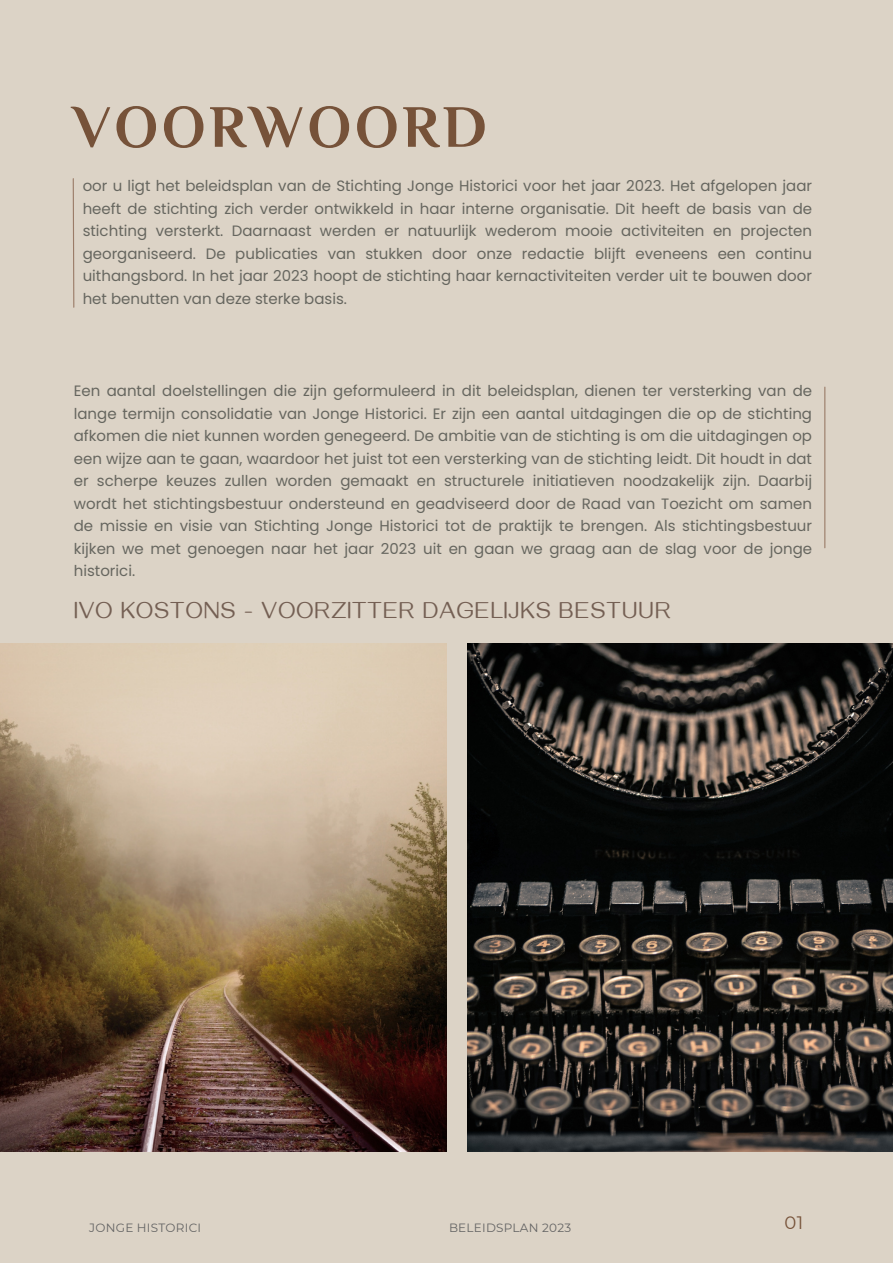
<style>
.page{position:relative;width:893px;height:1264px;background:#fff}
.page>*{position:absolute;margin:0;border:0;box-sizing:border-box;transform-origin:0 0}
.t1{font:700 60px "El Messiri";letter-spacing:.06em;color:#765239}
.t2{font:24px "Gayathri";letter-spacing:.05em;color:#745f53}
.t3{font:18px "Montserrat";color:#765239}
.t4{font:15px/22.5px "Poppins";color:#66665f;text-align:justify}
.t5{font:12px "Montserrat";letter-spacing:.02em;color:#646464}
</style>
<div class="page">
<div style="left:0;top:0;width:892px;height:1262px;background:#dcd3c6"></div>
<svg style="left:72px;top:178px;width:3px;height:130px"></svg>
<img style="left:0;top:643px;width:446px;height:508px">
<img style="left:467px;top:643px;width:425px;height:508px">
<hr style="left:824px;top:387px;width:1px;height:161px;background:#9a7b67">
<p class="t1" style="left:73px;top:91px;width:415px">VOORWOORD</p>
<p class="t4" style="left:83px;top:175px;width:730px">oor u ligt het beleidsplan van de Stichting Jonge Historici voor het jaar 2023. Het afgelopen jaar heeft de stichting zich verder ontwikkeld in haar interne organisatie. Dit heeft de basis van de stichting versterkt. Daarnaast werden er natuurlijk wederom mooie activiteiten en projecten georganiseerd. De publicaties van stukken door onze redactie blijft eveneens een continu uithangsbord. In het jaar 2023 hoopt de stichting haar kernactiviteiten verder uit te bouwen door het benutten van deze sterke basis.</p>
<p class="t4" style="left:74px;top:380px;width:739px">Een aantal doelstellingen die zijn geformuleerd in dit beleidsplan, dienen ter versterking van de lange termijn consolidatie van Jonge Historici. Er zijn een aantal uitdagingen die op de stichting afkomen die niet kunnen worden genegeerd. De ambitie van de stichting is om die uitdagingen op een wijze aan te gaan, waardoor het juist tot een versterking van de stichting leidt. Dit houdt in dat er scherpe keuzes zullen worden gemaakt en structurele initiatieven noodzakelijk zijn. Daarbij wordt het stichtingsbestuur ondersteund en geadviseerd door de Raad van Toezicht om samen de missie en visie van Stichting Jonge Historici tot de praktijk te brengen. Als stichtingsbestuur kijken we met genoegen naar het jaar 2023 uit en gaan we graag aan de slag voor de jonge historici.</p>
<p class="t2" style="left:74px;top:601px;width:598px">IVO KOSTONS - VOORZITTER DAGELIJKS BESTUUR</p>
<p class="t5" style="left:89px;top:1220px;width:113px">JONGE HISTORICI</p>
<p class="t5" style="left:449px;top:1220px;width:124px">BELEIDSPLAN 2023</p>
<p class="t3" style="left:784px;top:1211px;width:20px">01</p>
</div>
